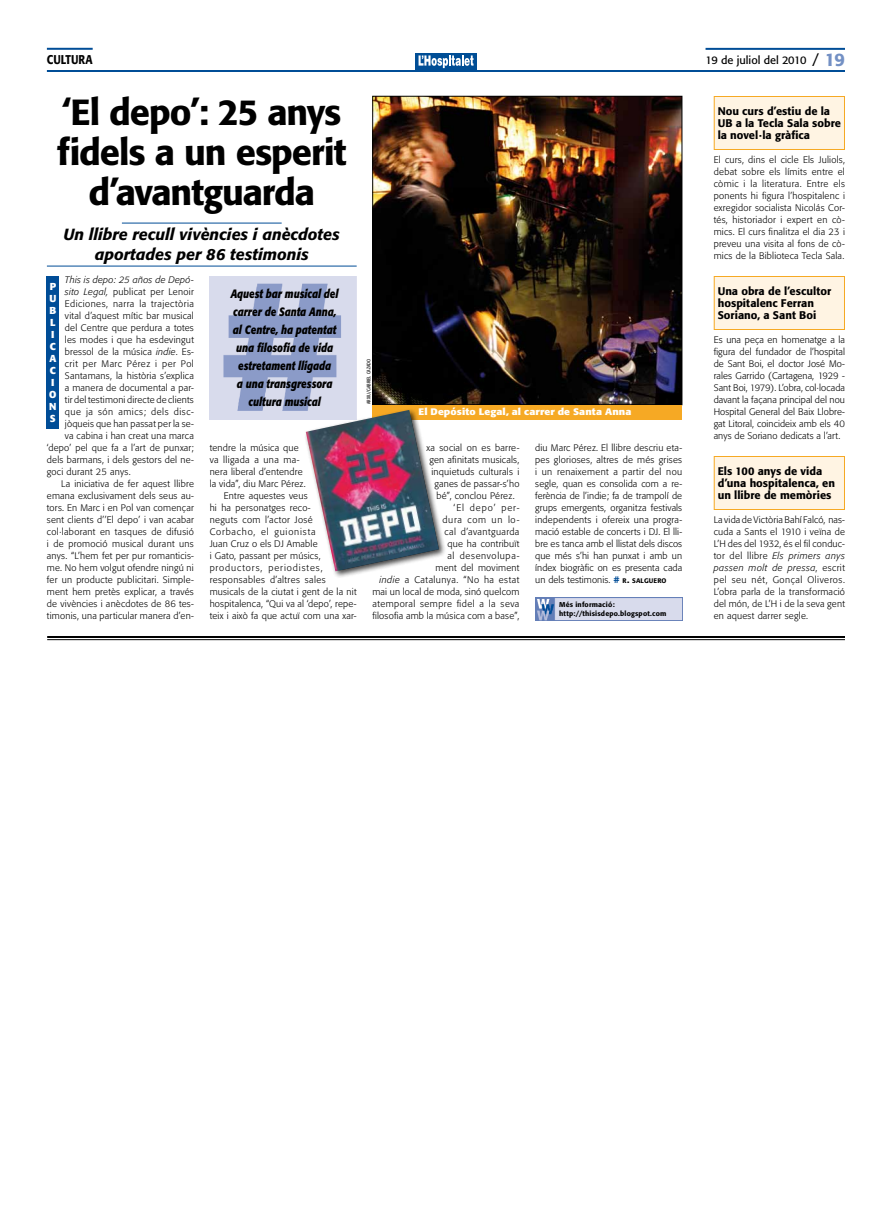
<style>
.page{position:relative;width:893px;height:1220px;background:#fff}
.page>*{position:absolute;margin:0;border:0;box-sizing:border-box;transform-origin:0 0}
.t1{font:500 36px/40px "Formata";letter-spacing:-.03em;color:#000;text-align:center}
.t2{font:italic 500 16px/20px "Formata";color:#000;text-align:center}
.t3{font:500 12.6px "Formata";letter-spacing:.01em;color:#000;scale:.85 1}
.t4{font:italic 700 12px/18px "Formata";color:#000;text-align:center;scale:.8 1}
.t5{font:500 11px/12px "Formata";color:#000}
.t6{font:11px "Formata";letter-spacing:-.03em;color:#000}
.t7{font:700 10px/12px "Formata";color:#fff}
.t8{font:300 9.4px/12px "Formata";letter-spacing:.025em;color:#000;text-align:justify}
.t9{font:300 9.4px "Formata";letter-spacing:.05em;color:#000}
.t10{font:300 9.4px "Formata";letter-spacing:.055em;color:#000}
.t11{font:700 9.4px "Formata";letter-spacing:.01em;color:#fff;scale:1.1 1}
.t12{font:300 9.4px "Formata";letter-spacing:.045em;color:#000}
.t13{font:italic 300 9.4px "Formata";letter-spacing:.025em;color:#000}
.t14{font:300 9.4px "Formata";letter-spacing:.095em;color:#000}
.t15{font:300 9.4px "Formata";letter-spacing:.085em;color:#000}
.t16{font:300 9.4px "Formata";letter-spacing:.07em;color:#000}
.t17{font:300 9.4px "Formata";letter-spacing:.1em;color:#000}
.t18{font:300 9.4px "Formata";letter-spacing:.075em;color:#000}
.t19{font:500 7px/9px "Formata";letter-spacing:.025em;color:#000}
.t20{font:5px "Formata";letter-spacing:.02em;color:#000;scale:.8 1}
.s1{font-size:14px}
.s2{font-weight:500;font-size:18px;color:#7390c4}
.s3{font-style:italic}
.s4{font-weight:500;color:#004d97}
.s5{font-weight:500;font-size:6.6px}
.s6{font-weight:500}
</style>
<div class="page">
<div style="left:415px;top:54px;width:62px;height:16px;background:#004e96"></div>
<svg style="left:419px;top:55px;width:55px;height:13px"></svg>
<hr style="left:47px;top:70px;width:798px;height:2px;background:#004d97">
<hr style="left:705px;top:48px;width:140px;height:2px;background:#004d97">
<hr style="left:47px;top:48px;width:46px;height:2px;background:#004d97">
<hr style="left:47px;top:636px;width:798px;height:2px;background:#000">
<hr style="left:47px;top:639px;width:798px;height:1px;background:#000">
<div style="left:714px;top:96px;width:130px;height:54px;background:#fff4e3"></div>
<div style="left:714px;top:96px;width:131px;height:54px;border:1px solid #f6a924"></div>
<div style="left:714px;top:276px;width:130px;height:54px;background:#fff4e3"></div>
<div style="left:714px;top:276px;width:131px;height:54px;border:1px solid #f6a924"></div>
<div style="left:714px;top:456px;width:130px;height:54px;background:#fff4e3"></div>
<div style="left:714px;top:456px;width:131px;height:54px;border:1px solid #f6a924"></div>
<hr style="left:122px;top:223px;width:160px;height:1px;background:#004d97">
<hr style="left:47px;top:266px;width:310px;height:1px;background:#004d97">
<div style="left:47px;top:276px;width:12px;height:153px;background:#004d97"></div>
<img style="left:374px;top:98px;width:306px;height:305px">
<div style="left:372px;top:96px;width:310px;height:309px;border:1px solid #000"></div>
<img style="left:210px;top:276px;width:147px;height:144px">
<div style="left:372px;top:405px;width:310px;height:15px;background:#f6a924"></div>
<img style="left:535px;top:597px;width:147px;height:24px">
<div style="left:303px;top:407px;width:144px;height:172px;background:#000;opacity:.75"></div>
<img style="left:306px;top:410px;width:133px;height:161px">
<h3 class="t3" style="left:47px;top:52px;width:55px">CULTURA</h3>
<p class="t6" style="left:705px;top:53px;width:141px">19 de juliol del 2010 <span class="s1">/</span> <span class="s2">19</span></p>
<h1 class="t1" style="left:57px;top:92px;width:291px">‘El depo’: 25 anys fidels a un esperit d’avantguarda</h1>
<h2 class="t2" style="left:64px;top:224px;width:278px">Un llibre recull vivències i anècdotes aportades per 86 testimonis</h2>
<p class="t13" style="left:65px;top:274px;width:131px">This is depo: 25 años de Depó-</p>
<p class="t8" style="left:65px;top:286px;width:130px"><span class="s3">sito Legal,</span> publicat per Lenoir</p>
<p class="t9" style="left:65px;top:298px;width:130px">Ediciones, narra la trajectòria</p>
<p class="t8" style="left:65px;top:310px;width:130px">vital d’aquest mític bar musical</p>
<p class="t8" style="left:65px;top:322px;width:130px">del Centre que perdura a totes</p>
<p class="t8" style="left:65px;top:334px;width:130px">les modes i que ha esdevingut</p>
<p class="t8" style="left:65px;top:346px;width:130px">bressol de la música <span class="s3">indie</span>. Es-</p>
<p class="t10" style="left:65px;top:358px;width:131px">crit per Marc Pérez i per Pol</p>
<p class="t8" style="left:65px;top:370px;width:130px">Santamans, la història s’explica</p>
<p class="t8" style="left:65px;top:382px;width:130px">a manera de documental a par-</p>
<p class="t8" style="left:65px;top:394px;width:130px">tir del testimoni directe de clients</p>
<p class="t10" style="left:65px;top:406px;width:130px">que ja són amics; dels disc-</p>
<p class="t8" style="left:65px;top:418px;width:130px">jòqueis que han passat per la se-</p>
<p class="t8" style="left:65px;top:430px;width:131px">va cabina i han creat una marca</p>
<p class="t8" style="left:47px;top:442px;width:148px">‘depo’ pel que fa a l’art de punxar;</p>
<p class="t8" style="left:47px;top:454px;width:148px">dels barmans, i dels gestors del ne-</p>
<p class="t8" style="left:47px;top:466px;width:85px">goci durant 25 anys.</p>
<p class="t8" style="left:61px;top:478px;width:134px">La iniciativa de fer aquest llibre</p>
<p class="t8" style="left:47px;top:490px;width:148px">emana exclusivament dels seus au-</p>
<p class="t8" style="left:47px;top:502px;width:148px">tors. En Marc i en Pol van començar</p>
<p class="t8" style="left:47px;top:514px;width:148px">sent clients d’’El depo’ i van acabar</p>
<p class="t8" style="left:47px;top:526px;width:148px">col·laborant en tasques de difusió</p>
<p class="t8" style="left:47px;top:538px;width:148px">i de promoció musical durant uns</p>
<p class="t8" style="left:47px;top:550px;width:148px">anys. “L’hem fet per pur romanticis-</p>
<p class="t8" style="left:47px;top:562px;width:148px">me. No hem volgut ofendre ningú ni</p>
<p class="t8" style="left:47px;top:574px;width:148px">fer un producte publicitari. Simple-</p>
<p class="t8" style="left:47px;top:586px;width:148px">ment hem pretès explicar, a través</p>
<p class="t8" style="left:47px;top:598px;width:148px">de vivències i anècdotes de 86 tes-</p>
<p class="t8" style="left:47px;top:610px;width:148px">timonis, una particular manera d’en-</p>
<p class="t7" style="left:49px;top:280px;width:9px">p u b l i c a c i o n s</p>
<p class="t4" style="left:231px;top:284px;width:136px">Aquest bar musical del carrer de Santa Anna, al Centre, ha patentat una filosofia de vida estretament lligada<br>a una transgressora cultura musical</p>
<p class="t8" style="left:210px;top:442px;width:90px">tendre la música que</p>
<p class="t8" style="left:210px;top:454px;width:91px">va lligada a una ma-</p>
<p class="t8" style="left:210px;top:466px;width:94px">nera liberal d’entendre</p>
<p class="t8" style="left:210px;top:478px;width:97px">la vida”, diu Marc Pérez.</p>
<p class="t8" style="left:224px;top:490px;width:85px">Entre aquestes veus</p>
<p class="t8" style="left:210px;top:502px;width:103px">hi ha personatges reco-</p>
<p class="t8" style="left:210px;top:514px;width:104px">neguts com l’actor José</p>
<p class="t15" style="left:210px;top:526px;width:107px">Corbacho, el guionista</p>
<p class="t8" style="left:210px;top:538px;width:109px">Juan Cruz o els DJ Amable</p>
<p class="t8" style="left:210px;top:550px;width:112px">i Gato, passant per músics,</p>
<p class="t14" style="left:210px;top:562px;width:115px">productors, periodistes,</p>
<p class="t8" style="left:210px;top:574px;width:117px">responsables d’altres sales</p>
<p class="t8" style="left:210px;top:586px;width:148px">musicals de la ciutat i gent de la nit</p>
<p class="t8" style="left:210px;top:598px;width:148px">hospitalenca, “Qui va al ‘depo’, repe-</p>
<p class="t8" style="left:210px;top:610px;width:148px">teix i això fa que actuï com una xar-</p>
<p class="t20" style="left:366px;top:404px;width:58px;rotate:-90deg">arxiu/gabriel cazado</p>
<p class="t11" style="left:418px;top:406px;width:195px">El Depósito Legal, al carrer de Santa Anna</p>
<p class="t8" style="left:426px;top:442px;width:95px">xa social on es barre-</p>
<p class="t8" style="left:429px;top:454px;width:91px">gen afinitats musicals,</p>
<p class="t8" style="left:431px;top:466px;width:89px">inquietuds culturals i</p>
<p class="t8" style="left:434px;top:478px;width:86px">ganes de passar-s’ho</p>
<p class="t8" style="left:436px;top:490px;width:80px">bé”, conclou Pérez.</p>
<p class="t17" style="left:454px;top:502px;width:67px">‘El depo’ per-</p>
<p class="t18" style="left:442px;top:514px;width:78px">dura com un lo-</p>
<p class="t8" style="left:444px;top:526px;width:76px">cal d’avantguarda</p>
<p class="t8" style="left:447px;top:538px;width:73px">que ha contribuït</p>
<p class="t16" style="left:447px;top:550px;width:74px">al desenvolupa-</p>
<p class="t8" style="left:435px;top:562px;width:85px">ment del moviment</p>
<p class="t9" style="left:379px;top:574px;width:141px"><span class="s3">indie</span> a Catalunya. “No ha estat</p>
<p class="t8" style="left:372px;top:586px;width:148px">mai un local de moda, sinó quelcom</p>
<p class="t12" style="left:372px;top:598px;width:148px">atemporal sempre fidel a la seva</p>
<p class="t8" style="left:372px;top:610px;width:148px">filosofia amb la música com a base”,</p>
<p class="t8" style="left:535px;top:442px;width:148px">diu Marc Pérez. El llibre descriu eta&shy;pes glorioses, altres de més grises i un renaixement a partir del nou segle, quan es consolida com a re&shy;ferència de l’indie; fa de trampolí de grups emergents, organitza festivals independents i ofereix una progra&shy;mació estable de concerts i DJ. El lli&shy;bre es tanca amb el llistat dels discos que més s’hi han punxat i amb un índex biogràfic on es presenta cada un dels testimonis. <span class="s4">#</span> <span class="s5">R</span><span class="s6">.</span> <span class="s5">SALGUERO</span></p>
<p class="t19" style="left:559px;top:600px;width:109px">Més informació: http://thisisdepo.blogspot.com</p>
<p class="t5" style="left:718px;top:105px;width:125px">Nou curs d’estiu de la<br>UB a la Tecla Sala sobre la novel·la gràfica</p>
<p class="t8" style="left:714px;top:154px;width:133px">El curs, dins el cicle Els Juliols, debat sobre els límits entre el còmic i la literatura. Entre els ponents hi figura l’hospitalenc i exregidor socialista Nicolás Cor&shy;tés, historiador i expert en cò&shy;mics. El curs finalitza el dia 23 i preveu una visita al fons de cò&shy;mics de la Biblioteca Tecla Sala.</p>
<p class="t5" style="left:718px;top:285px;width:115px">Una obra de l’escultor hospitalenc Ferran<br>Soriano, a Sant Boi</p>
<p class="t8" style="left:714px;top:334px;width:133px">Es una peça en homenatge a la figura del fundador de l’hospital de Sant Boi, el doctor José Mo&shy;rales Garrido (Cartagena, 1929 - Sant Boi, 1979). L’obra, col·locada davant la façana principal del nou Hospital General del Baix Llobre&shy;gat Litoral, coincideix amb els 40 anys de Soriano dedicats a l’art.</p>
<p class="t5" style="left:718px;top:465px;width:119px">Els 100 anys de vida d’una hospitalenca, en un llibre de memòries</p>
<p class="t8" style="left:714px;top:514px;width:133px">La vida de Victòria Bahí Falcó, nas&shy;cuda a Sants el 1910 i veïna de L’H des del 1932, és el fil conduc&shy;tor del llibre <span class="s3">Els primers anys passen molt de pressa</span>, escrit pel seu nét, Gonçal Oliveros.<br>L’obra parla de la transformació del món, de L’H i de la seva gent en aquest darrer segle.</p>
</div>
